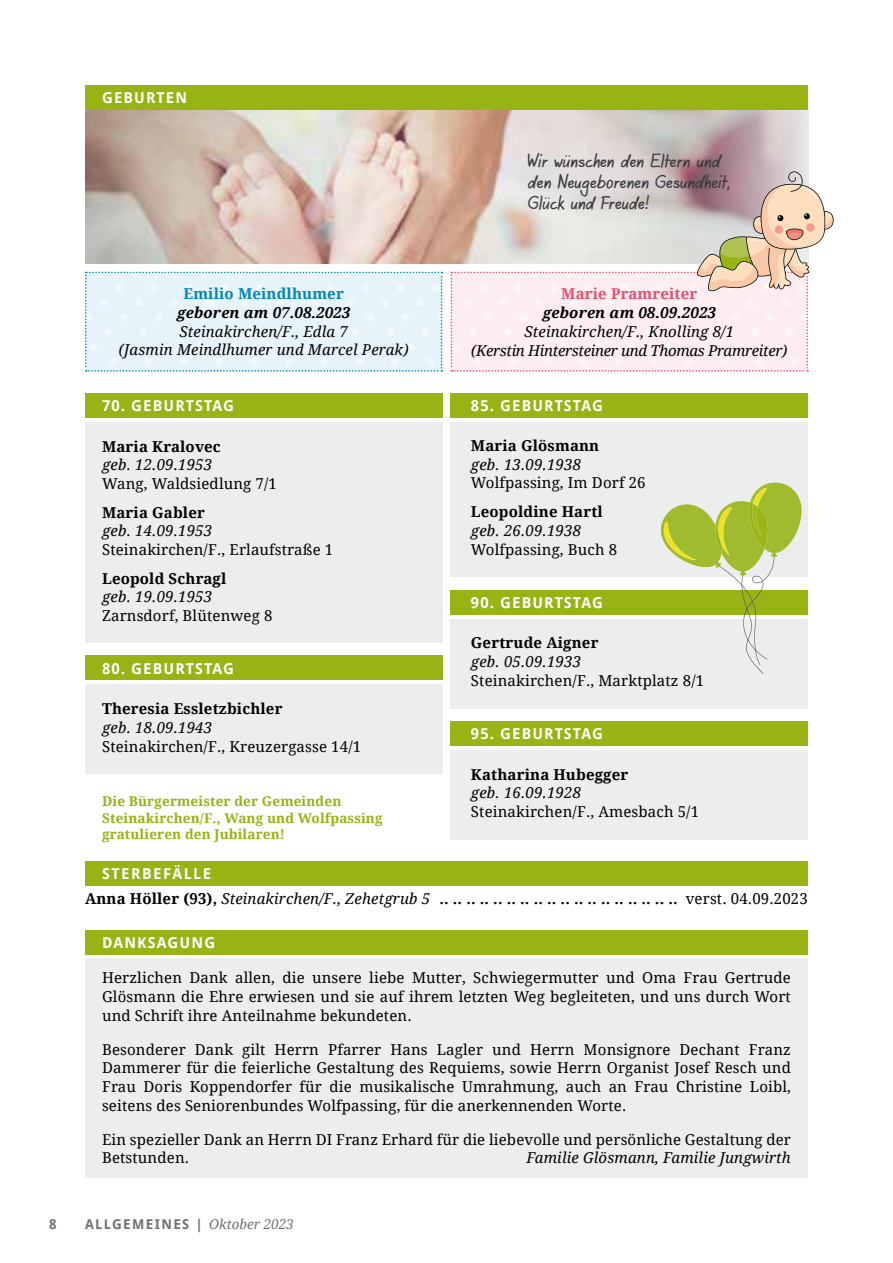
<style>
.page{position:relative;width:893px;height:1263px;background:#fff}
.page>*{position:absolute;margin:0;border:0;box-sizing:border-box;transform-origin:0 0}
.t1{font:16.5px/21px "HW Agilo";letter-spacing:.02em;color:#3e3d40}
.t2{font:15px/18.8px "Droid Serif";letter-spacing:.01em;color:#000;text-align:justify}
.t3{font:700 15px "Droid Serif";letter-spacing:.01em;color:#000}
.t4{font:italic 15px/18.8px "Droid Serif";letter-spacing:.01em;color:#000;text-align:center}
.t5{font:700 15px "Droid Sans";letter-spacing:.075em;color:#fff}
.t6{font:italic 15px/18.8px "Droid Serif";letter-spacing:-.02em;color:#000;text-align:center}
.t7{font:italic 700 15px "Droid Serif";letter-spacing:.01em;color:#000}
.t8{font:700 15px "Droid Serif";letter-spacing:.01em;color:#0086b9}
.t9{font:700 15px "Droid Serif";letter-spacing:.01em;color:#e74d6c}
.t10{font:700 15px "Droid Sans";letter-spacing:.1em;color:#fff}
.t11{font:700 13.5px/16.5px "Droid Serif";letter-spacing:.01em;color:#97b314}
.t12{font:700 13.5px "Droid Sans";letter-spacing:.1em;color:#707172}
.s1{font-weight:400;font-style:italic}
.s2{font-weight:400}
.s3{font-family:"Droid Serif";font-weight:400;font-style:italic}
</style>
<div class="page">
<div style="left:85px;top:959px;width:723px;height:219px;background:#eceded"></div>
<img style="left:85px;top:110px;width:723px;height:153px">
<div style="left:85px;top:85px;width:723px;height:25px;background:#97b314"></div>
<svg style="left:85px;top:272px;width:358px;height:100px;background:#e3f1f7"></svg>
<div style="left:109px;top:358px;width:8px;height:8px;background:#f2f9fb;border-radius:50%"></div>
<div style="left:144px;top:358px;width:8px;height:8px;background:#f2f9fb;border-radius:50%"></div>
<div style="left:180px;top:358px;width:8px;height:8px;background:#f2f9fb;border-radius:50%"></div>
<div style="left:215px;top:358px;width:8px;height:8px;background:#f2f9fb;border-radius:50%"></div>
<div style="left:250px;top:358px;width:8px;height:8px;background:#f2f9fb;border-radius:50%"></div>
<div style="left:285px;top:358px;width:8px;height:8px;background:#f2f9fb;border-radius:50%"></div>
<div style="left:321px;top:358px;width:8px;height:8px;background:#f2f9fb;border-radius:50%"></div>
<div style="left:356px;top:358px;width:8px;height:8px;background:#f2f9fb;border-radius:50%"></div>
<div style="left:391px;top:358px;width:8px;height:8px;background:#f2f9fb;border-radius:50%"></div>
<div style="left:426px;top:358px;width:8px;height:8px;background:#f2f9fb;border-radius:50%"></div>
<div style="left:85px;top:422px;width:357px;height:221px;background:#eceded"></div>
<div style="left:451px;top:619px;width:357px;height:89px;background:#eceded"></div>
<div style="left:451px;top:422px;width:357px;height:155px;background:#eceded"></div>
<div style="left:85px;top:393px;width:357px;height:25px;background:#97b314"></div>
<div style="left:451px;top:393px;width:357px;height:25px;background:#97b314"></div>
<div style="left:451px;top:590px;width:357px;height:24px;background:#97b314"></div>
<svg style="left:451px;top:171px;width:383px;height:201px;background:#ebddd9"></svg>
<div style="left:85px;top:685px;width:357px;height:89px;background:#eceded"></div>
<div style="left:85px;top:655px;width:357px;height:25px;background:#97b314"></div>
<div style="left:451px;top:750px;width:357px;height:89px;background:#eceded"></div>
<div style="left:451px;top:721px;width:357px;height:25px;background:#97b314"></div>
<div style="left:85px;top:861px;width:723px;height:24px;background:#97b314"></div>
<div style="left:85px;top:930px;width:723px;height:25px;background:#97b314"></div>
<svg style="left:658px;top:482px;width:145px;height:192px"></svg>
<p class="t5" style="left:102px;top:90px;width:87px">GEBURTEN</p>
<p class="t8" style="left:183px;top:285px;width:162px">Emilio Meindlhumer</p>
<p class="t7" style="left:177px;top:304px;width:175px">geboren am 07.08.2023</p>
<p class="t4" style="left:119px;top:322px;width:291px">Steinakirchen/F., Edla 7<br>(Jasmin Meindlhumer und Marcel Perak)</p>
<p class="t1" style="left:528px;top:150px;width:203px">Wir wünschen den Eltern und den Neugeborenen Gesundheit,<br>Glück und Freude!</p>
<p class="t9" style="left:561px;top:285px;width:138px">Marie Pramreiter</p>
<p class="t7" style="left:543px;top:304px;width:175px">geboren am 08.09.2023</p>
<p class="t6" style="left:471px;top:322px;width:318px">Steinakirchen/F., Knolling 8/1<br>(Kerstin Hintersteiner und Thomas Pramreiter)</p>
<p class="t5" style="left:102px;top:397px;width:134px">70. GEBURTSTAG</p>
<p class="t5" style="left:471px;top:397px;width:134px">85. GEBURTSTAG</p>
<p class="t3" style="left:102px;top:438px;width:120px">Maria Kralovec</p>
<p class="t4" style="left:102px;top:456px;width:112px">geb. 12.09.1953</p>
<p class="t2" style="left:102px;top:474px;width:176px">Wang, Waldsiedlung 7/1</p>
<p class="t3" style="left:102px;top:504px;width:104px">Maria Gabler</p>
<p class="t4" style="left:102px;top:522px;width:112px">geb. 14.09.1953</p>
<p class="t2" style="left:102px;top:541px;width:233px">Steinakirchen/F., Erlaufstraße 1</p>
<p class="t3" style="left:102px;top:570px;width:126px">Leopold Schragl</p>
<p class="t4" style="left:102px;top:588px;width:112px">geb. 19.09.1953</p>
<p class="t2" style="left:102px;top:607px;width:172px">Zarnsdorf, Blütenweg 8</p>
<p class="t5" style="left:102px;top:660px;width:134px">80. GEBURTSTAG</p>
<p class="t3" style="left:102px;top:700px;width:182px">Theresia Essletzbichler</p>
<p class="t4" style="left:102px;top:718px;width:112px">geb. 18.09.1943</p>
<p class="t2" style="left:102px;top:737px;width:261px">Steinakirchen/F., Kreuzergasse 14/1</p>
<p class="t11" style="left:102px;top:793px;width:282px">Die Bürgermeister der Gemeinden<br>Steinakirchen/F., Wang und Wolfpassing gratulieren den Jubilaren!</p>
<p class="t10" style="left:102px;top:865px;width:111px">STERBEFÄLLE</p>
<p class="t3" style="left:471px;top:437px;width:130px">Maria Glösmann</p>
<p class="t4" style="left:471px;top:455px;width:112px">geb. 13.09.1938</p>
<p class="t2" style="left:471px;top:474px;width:176px">Wolfpassing, Im Dorf 26</p>
<p class="t3" style="left:471px;top:503px;width:133px">Leopoldine Hartl</p>
<p class="t4" style="left:471px;top:521px;width:112px">geb. 26.09.1938</p>
<p class="t2" style="left:471px;top:540px;width:148px">Wolfpassing, Buch 8</p>
<p class="t5" style="left:471px;top:594px;width:134px">90. GEBURTSTAG</p>
<p class="t3" style="left:471px;top:634px;width:129px">Gertrude Aigner</p>
<p class="t4" style="left:471px;top:652px;width:112px">geb. 05.09.1933</p>
<p class="t2" style="left:471px;top:671px;width:235px">Steinakirchen/F., Marktplatz 8/1</p>
<p class="t5" style="left:471px;top:725px;width:134px">95. GEBURTSTAG</p>
<p class="t3" style="left:471px;top:765px;width:159px">Katharina Hubegger</p>
<p class="t4" style="left:471px;top:784px;width:112px">geb. 16.09.1928</p>
<p class="t2" style="left:471px;top:802px;width:230px">Steinakirchen/F., Amesbach 5/1</p>
<p class="t3" style="left:85px;top:890px;width:724px">Anna Höller (93), <span class="s1">Steinakirchen/F., Zehetgrub 5</span> . . . . . . . . . . . . . . . . . . . . . . . . . . . . . . . . . . . . <span class="s2">verst. 04.09.2023</span></p>
<p class="t5" style="left:102px;top:934px;width:115px">DANKSAGUNG</p>
<p class="t2" style="left:102px;top:969px;width:690px">Herzlichen Dank allen, die unsere liebe Mutter, Schwiegermutter und Oma Frau Gertrude Glösmann die Ehre erwiesen und sie auf ihrem letzten Weg begleiteten, und uns durch Wort und Schrift ihre Anteilnahme bekundeten.</p>
<p class="t2" style="left:102px;top:1040px;width:690px">Besonderer Dank gilt Herrn Pfarrer Hans Lagler und Herrn Monsignore Dechant Franz Dammerer für die feierliche Gestaltung des Requiems, sowie Herrn Organist Josef Resch und Frau Doris Koppendorfer für die musikalische Umrahmung, auch an Frau Christine Loibl, seitens des Seniorenbundes Wolfpassing, für die anerkennenden Worte.</p>
<p class="t2" style="left:102px;top:1130px;width:690px">Ein spezieller Dank an Herrn DI Franz Erhard für die liebevolle und persönliche Gestaltung der<br>Betstunden.</p>
<p class="t4" style="left:526px;top:1149px;width:266px">Familie Glösmann, Familie Jungwirth</p>
<p class="t12" style="left:49px;top:1216px;width:9px">8</p>
<p class="t12" style="left:85px;top:1216px;width:210px">ALLGEMEINES | <span class="s3">Oktober 2023</span></p>
</div>
